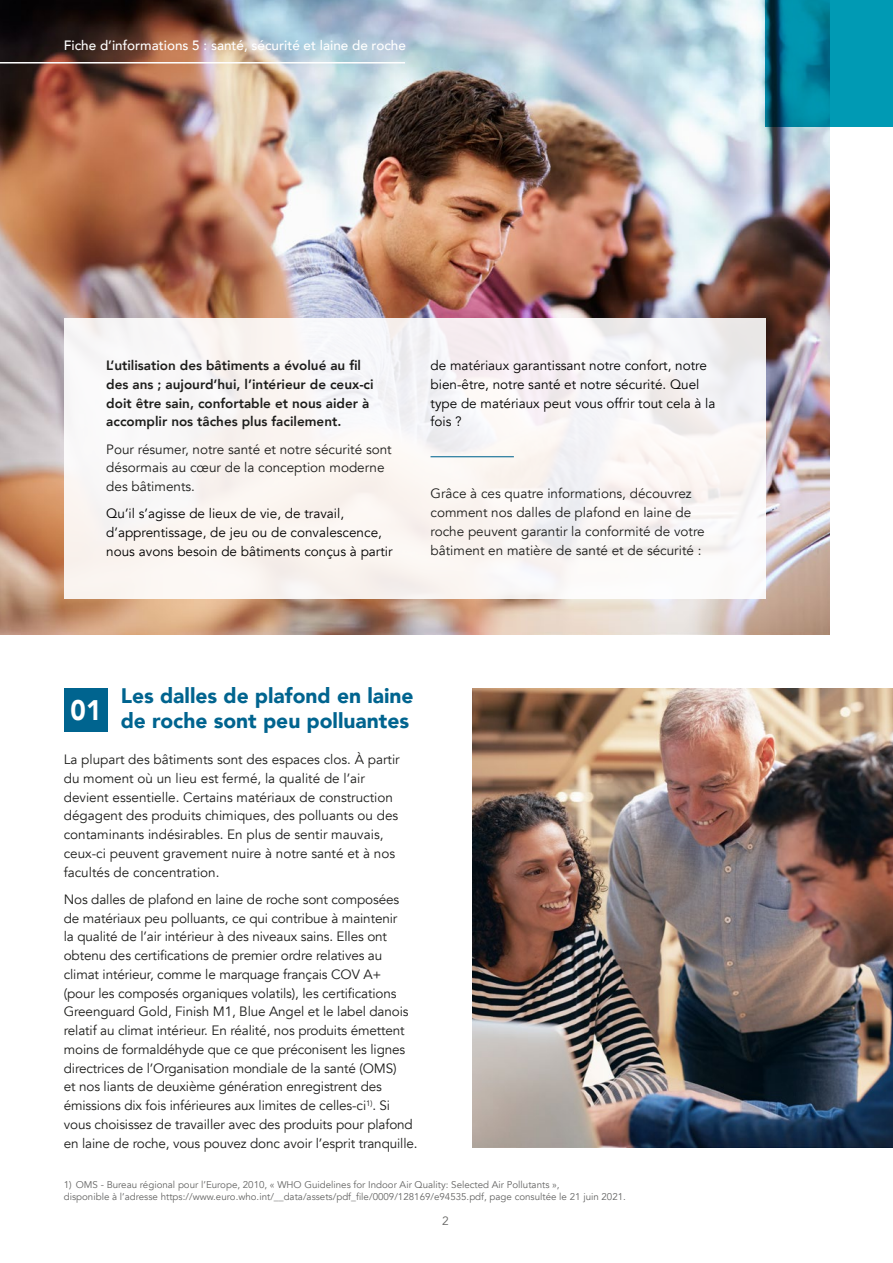
<style>
.page{position:relative;width:893px;height:1263px;background:#fff}
.page>*{position:absolute;margin:0;border:0;box-sizing:border-box;transform-origin:0 0}
.t1{font:900 28.2px "Avenir";color:#fff;scale:.92 1}
.t2{font:900 21px/25.2px "Avenir";color:#00648f}
.t3{font:13.5px/18.8px "Avenir";letter-spacing:-.01em;color:#1d1d1b}
.t4{font:13.5px/18.8px "Avenir";color:#000}
.t5{font:800 13.5px/18.8px "Avenir";color:#1d1d1b}
.t6{font:500 13.5px "Avenir";color:#fff}
.t7{font:12px "Avenir";color:#646463}
.t8{font:9.75px/11.7px "Avenir";color:#646463}
</style>
<div class="page">
<img style="left:0;top:0;width:829px;height:634px">
<img style="left:472px;top:688px;width:421px;height:460px">
<svg style="left:765px;top:0;width:128px;height:126px;background:#0087a1"></svg>
<div style="left:64px;top:688px;width:44px;height:44px;background:#00648f"></div>
<div style="left:64px;top:318px;width:701px;height:280px;background:#f9f5f4"></div>
<hr style="left:431px;top:456px;width:83px;height:1px;background:#00648f">
<hr style="left:0;top:62px;width:405px;height:2px;background:#fff">
<p class="t6" style="left:64px;top:34px;width:344px">Fiche d’informations 5 : santé, sécurité et laine de roche</p>
<p class="t5" style="left:106px;top:356px;width:269px">L’utilisation des bâtiments a évolué au fil des ans ; aujourd’hui, l’intérieur de ceux-ci doit être sain, confortable et nous aider à accomplir nos tâches plus facilement.</p>
<p class="t3" style="left:106px;top:440px;width:287px">Pour résumer, notre santé et notre sécurité sont désormais au cœur de la conception moderne des bâtiments.</p>
<p class="t4" style="left:106px;top:505px;width:288px">Qu’il s’agisse de lieux de vie, de travail, d’apprentissage, de jeu ou de convalescence, nous avons besoin de bâtiments conçus à partir</p>
<p class="t4" style="left:431px;top:356px;width:286px">de matériaux garantissant notre confort, notre bien-être, notre santé et notre sécurité. Quel type de matériaux peut vous offrir tout cela à la fois ?</p>
<p class="t3" style="left:431px;top:485px;width:276px">Grâce à ces quatre informations, découvrez comment nos dalles de plafond en laine de roche peuvent garantir la conformité de votre bâtiment en matière de santé et de sécurité :</p>
<h2 class="t2" style="left:121px;top:683px;width:294px">Les dalles de plafond en laine de roche sont peu polluantes</h2>
<p class="t3" style="left:64px;top:750px;width:337px">La plupart des bâtiments sont des espaces clos. À partir du moment où un lieu est fermé, la qualité de l’air devient essentielle. Certains matériaux de construction dégagent des produits chimiques, des polluants ou des contaminants indésirables. En plus de sentir mauvais, ceux-ci peuvent gravement nuire à notre santé et à nos facultés de concentration.</p>
<p class="t3" style="left:64px;top:890px;width:355px">Nos dalles de plafond en laine de roche sont composées de matériaux peu polluants, ce qui contribue à maintenir<br>la qualité de l’air intérieur à des niveaux sains. Elles ont obtenu des certifications de premier ordre relatives au climat intérieur, comme le marquage français COV A+<br>(pour les composés organiques volatils), les certifications Greenguard Gold, Finish M1, Blue Angel et le label danois relatif au climat intérieur. En réalité, nos produits émettent moins de formaldéhyde que ce que préconisent les lignes directrices de l’Organisation mondiale de la santé (OMS)<br>et nos liants de deuxième génération enregistrent des émissions dix fois inférieures aux limites de celles-ci<sup>1)</sup>. Si vous choisissez de travailler avec des produits pour plafond en laine de roche, vous pouvez donc avoir l’esprit tranquille.</p>
<h1 class="t1" style="left:71px;top:686px;width:35px">01</h1>
<p class="t8" style="left:64px;top:1179px;width:564px">1) OMS - Bureau régional pour l’Europe, 2010, « WHO Guidelines for Indoor Air Quality: Selected Air Pollutants »,<br>disponible à l’adresse https://www.euro.who.int/__data/assets/pdf_file/0009/128169/e94535.pdf, page consultée le 21 juin 2021.</p>
<p class="t7" style="left:442px;top:1213px;width:8px">2</p>
</div>
